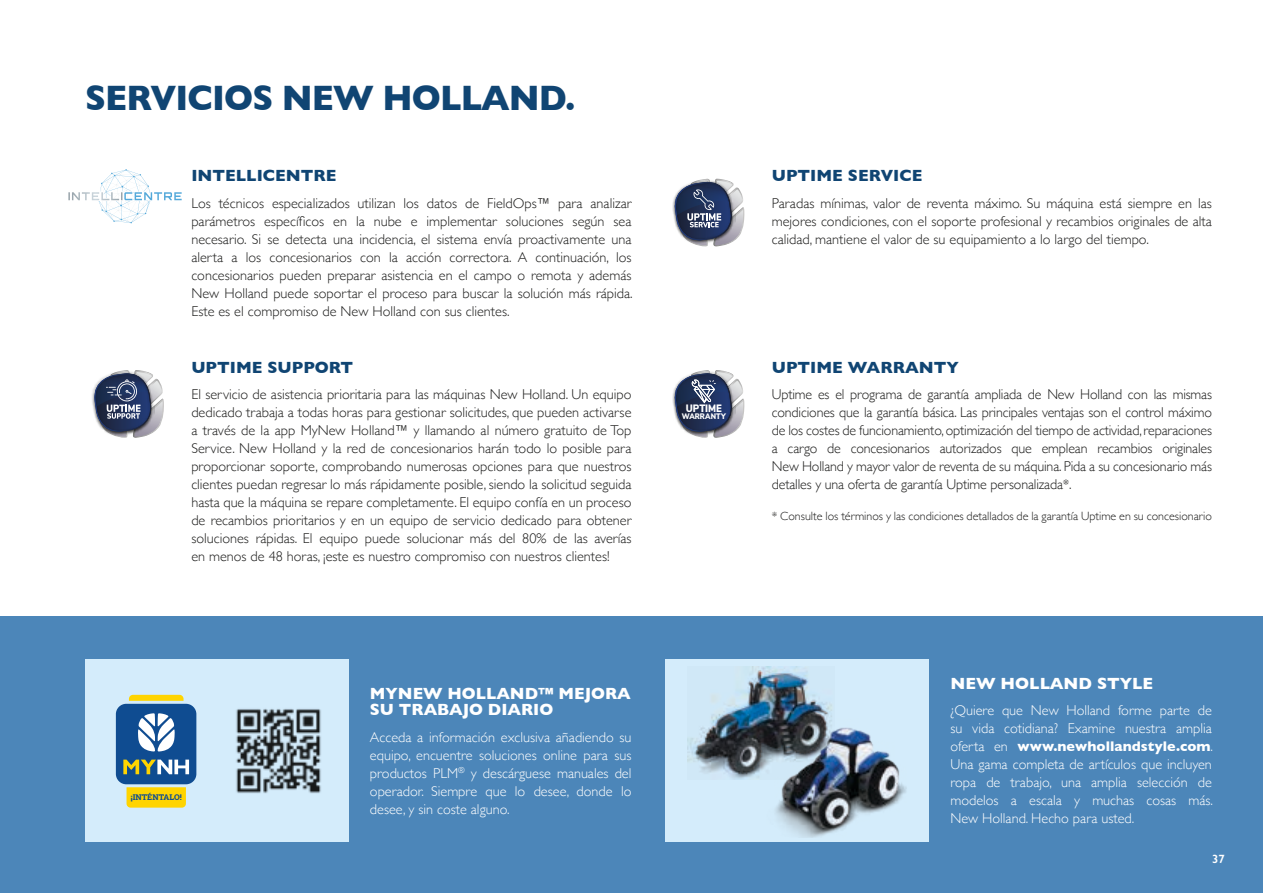
<style>
.page{position:relative;width:1263px;height:893px;background:#fff}
.page>*{position:absolute;margin:0;border:0;box-sizing:border-box;transform-origin:0 0}
.t1{font:700 36px "Gill Sans";letter-spacing:-.025em;color:#104573;scale:.95 1}
.t2{font:700 16.5px "Gill Sans";color:#104573}
.t3{font:700 16.5px/16.5px "Gill Sans";color:#fff}
.t4{font:300 14.25px/18px "Gill Sans";color:#1c1c1b;text-align:justify}
.t5{font:300 14.25px/18px "Gill Sans";color:#fff;text-align:justify}
.t6{font:300 12px "Gill Sans";color:#1c1c1b}
.t7{font:600 12px "Gill Sans";color:#fff}
.t8{font:900 10.65px "Nunito Sans";color:#fff;scale:.89 1}
.t9{font:800 7.95px "Roboto Slab";color:#0f4c91}
.t10{font:900 7.95px "Nunito Sans";letter-spacing:.01em;color:#fff;scale:.89 1}
.s1{font-weight:700}
</style>
<div class="page">
<div style="left:0;top:617px;width:1263px;height:276px;background:#4c86b9"></div>
<div style="left:85px;top:659px;width:264px;height:183px;background:#d4ecfb"></div>
<div style="left:116px;top:704px;width:80px;height:80px;background:#0f4c91;border-radius:10px"></div>
<svg style="left:129px;top:695px;width:55px;height:6px"></svg>
<svg style="left:127px;top:787px;width:59px;height:21px"></svg>
<svg style="left:138px;top:713px;width:37px;height:38px"></svg>
<svg style="left:123px;top:760px;width:66px;height:14px"></svg>
<img style="left:236px;top:709px;width:85px;height:85px">
<div style="left:665px;top:659px;width:264px;height:183px;background:#d4ecfb"></div>
<img style="left:688px;top:666px;width:145px;height:113px">
<img style="left:696px;top:671px;width:63px;height:99px">
<img style="left:764px;top:719px;width:143px;height:119px">
<svg style="left:92px;top:370px;width:72px;height:68px"></svg>
<svg style="left:672px;top:179px;width:73px;height:68px"></svg>
<svg style="left:672px;top:370px;width:73px;height:68px"></svg>
<svg style="left:68px;top:169px;width:114px;height:54px"></svg>
<h1 class="t1" style="left:85px;top:69px;width:517px">SERVICIOS NEW HOLLAND.</h1>
<p class="t2" style="left:191px;top:163px;width:147px">INTELLICENTRE</p>
<p class="t4" style="left:191px;top:194px;width:443px">Los técnicos especializados utilizan los datos de FieldOps™ para analizar parámetros específicos en la nube e implementar soluciones según sea necesario. Si se detecta una incidencia, el sistema envía proactivamente una alerta a los concesionarios con la acción correctora. A continuación, los concesionarios pueden preparar asistencia en el campo o remota y además New Holland puede soportar el proceso para buscar la solución más rápida.<br>Este es el compromiso de New Holland con sus clientes.</p>
<p class="t2" style="left:191px;top:354px;width:163px">UPTIME SUPPORT</p>
<p class="t4" style="left:191px;top:385px;width:442px">El servicio de asistencia prioritaria para las máquinas New Holland. Un equipo dedicado trabaja a todas horas para gestionar solicitudes, que pueden activarse a través de la app MyNew Holland™ y llamando al número gratuito de Top Service. New Holland y la red de concesionarios harán todo lo posible para proporcionar soporte, comprobando numerosas opciones para que nuestros clientes puedan regresar lo más rápidamente posible, siendo la solicitud seguida hasta que la máquina se repare completamente. El equipo confía en un proceso de recambios prioritarios y en un equipo de servicio dedicado para obtener soluciones rápidas. El equipo puede solucionar más del 80% de las averías en menos de 48 horas, ¡este es nuestro compromiso con nuestros clientes!</p>
<p class="t9" style="left:131px;top:791px;width:53px">¡INTÉNTALO!</p>
<p class="t3" style="left:370px;top:684px;width:262px">MYNEW HOLLAND™ MEJORA<br>SU TRABAJO DIARIO</p>
<p class="t5" style="left:370px;top:727px;width:263px">Acceda a información exclusiva añadiendo su equipo, encuentre soluciones online para sus productos PLM<sup>®</sup> y descárguese manuales del operador. Siempre que lo desee, donde lo desee, y sin coste alguno.</p>
<p class="t8" style="left:686px;top:401px;width:42px">UPTIME</p>
<p class="t10" style="left:682px;top:411px;width:51px">WARRANTY</p>
<p class="t2" style="left:772px;top:163px;width:152px">UPTIME SERVICE</p>
<p class="t4" style="left:772px;top:194px;width:442px">Paradas mínimas, valor de reventa máximo. Su máquina está siempre en las mejores condiciones, con el soporte profesional y recambios originales de alta calidad, mantiene el valor de su equipamiento a lo largo del tiempo.</p>
<p class="t2" style="left:772px;top:354px;width:188px">UPTIME WARRANTY</p>
<p class="t4" style="left:772px;top:385px;width:442px">Uptime es el programa de garantía ampliada de New Holland con las mismas condiciones que la garantía básica. Las principales ventajas son el control máximo de los costes de funcionamiento, optimización del tiempo de actividad, reparaciones a cargo de concesionarios autorizados que emplean recambios originales New Holland y mayor valor de reventa de su máquina. Pida a su concesionario más detalles y una oferta de garantía Uptime personalizada*.</p>
<p class="t6" style="left:772px;top:507px;width:442px">* Consulte los términos y las condiciones detallados de la garantía Uptime en su concesionario</p>
<p class="t3" style="left:950px;top:675px;width:204px">NEW HOLLAND STYLE</p>
<p class="t5" style="left:950px;top:701px;width:264px">¿Quiere que New Holland forme parte de su vida cotidiana? Examine nuestra amplia oferta en <span class="s1">www.newhollandstyle.com</span>.<br>Una gama completa de artículos que incluyen ropa de trabajo, una amplia selección de modelos a escala y muchas cosas más.<br>New Holland. Hecho para usted.</p>
<p class="t7" style="left:1212px;top:852px;width:14px">37</p>
</div>
